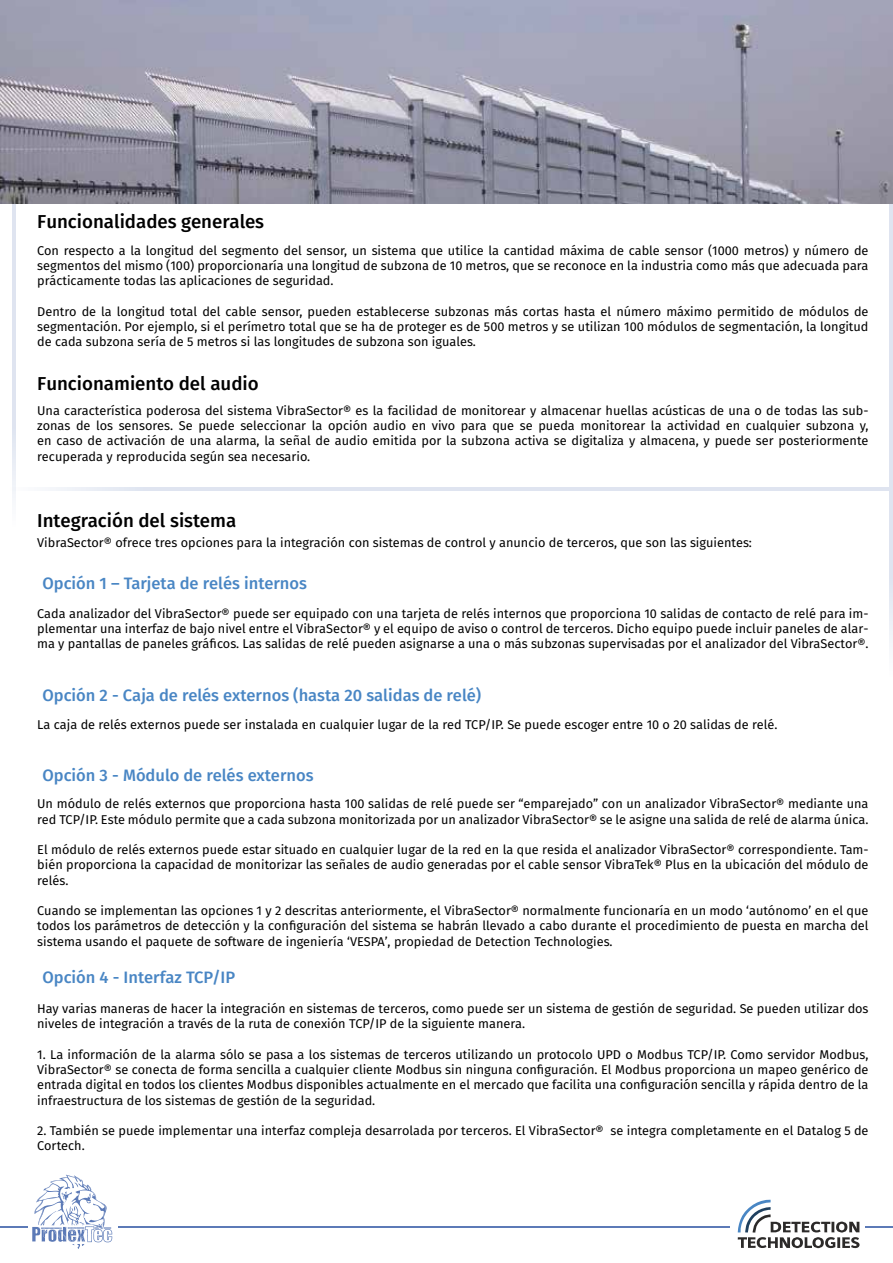
<style>
.page{position:relative;width:893px;height:1263px;background:#fff}
.page>*{position:absolute;margin:0;border:0;box-sizing:border-box;transform-origin:0 0}
.t1{font:500 18.75px "Fira Sans";color:#000}
.t2{font:500 16.5px "Fira Sans";color:#4986c4}
.t3{font:12.75px/15.3px "Fira Sans";color:#000;text-align:justify}
</style>
<div class="page">
<svg style="left:738px;top:1199px;width:122px;height:49px"></svg>
<svg style="left:32px;top:1175px;width:80px;height:74px"></svg>
<hr style="left:866px;top:1226px;width:27px;height:2px;background:#5c7ab7">
<hr style="left:0;top:1226px;width:27px;height:2px;background:#5c7ab7">
<hr style="left:118px;top:1226px;width:612px;height:2px;background:#5c7ab7">
<svg style="left:12px;top:203px;width:4px;height:295px"></svg>
<svg style="left:889px;top:203px;width:4px;height:444px;fill:#dfe4f0"></svg>
<svg style="left:12px;top:487px;width:877px;height:4px;fill:#dfe4f0"></svg>
<img style="left:0;top:0;width:893px;height:203px">
<h1 class="t1" style="left:37px;top:209px;width:228px">Funcionalidades generales</h1>
<p class="t3" style="left:37px;top:243px;width:833px">Con respecto a la longitud del segmento del sensor, un sistema que utilice la cantidad máxima de cable sensor (1000 metros) y número de segmentos del mismo (100) proporcionaría una longitud de subzona de 10 metros, que se reconoce en la industria como más que adecuada para prácticamente todas las aplicaciones de seguridad.</p>
<p class="t3" style="left:37px;top:305px;width:833px">Dentro de la longitud total del cable sensor, pueden establecerse subzonas más cortas hasta el número máximo permitido de módulos de segmentación. Por ejemplo, si el perímetro total que se ha de proteger es de 500 metros y se utilizan 100 módulos de segmentación, la longitud de cada subzona sería de 5 metros si las longitudes de subzona son iguales.</p>
<h1 class="t1" style="left:37px;top:370px;width:223px">Funcionamiento del audio</h1>
<p class="t3" style="left:37px;top:403px;width:833px">Una característica poderosa del sistema VibraSector® es la facilidad de monitorear y almacenar huellas acústicas de una o de todas las sub&shy;zonas de los sensores. Se puede seleccionar la opción audio en vivo para que se pueda monitorear la actividad en cualquier subzona y, en caso de activación de una alarma, la señal de audio emitida por la subzona activa se digitaliza y almacena, y puede ser posteriormente recuperada y reproducida según sea necesario.</p>
<h1 class="t1" style="left:37px;top:507px;width:201px">Integración del sistema</h1>
<p class="t3" style="left:37px;top:536px;width:716px">VibraSector® ofrece tres opciones para la integración con sistemas de control y anuncio de terceros, que son las siguientes:</p>
<p class="t2" style="left:43px;top:572px;width:266px">Opción 1 – Tarjeta de relés internos</p>
<p class="t3" style="left:37px;top:607px;width:833px">Cada analizador del VibraSector® puede ser equipado con una tarjeta de relés internos que proporciona 10 salidas de contacto de relé para im&shy;plementar una interfaz de bajo nivel entre el VibraSector® y el equipo de aviso o control de terceros. Dicho equipo puede incluir paneles de alar&shy;ma y pantallas de paneles gráficos. Las salidas de relé pueden asignarse a una o más subzonas supervisadas por el analizador del VibraSector®.</p>
<p class="t2" style="left:43px;top:684px;width:440px">Opción 2 - Caja de relés externos (hasta 20 salidas de relé)</p>
<p class="t3" style="left:37px;top:717px;width:742px">La caja de relés externos puede ser instalada en cualquier lugar de la red TCP/IP. Se puede escoger entre 10 o 20 salidas de relé.</p>
<p class="t2" style="left:43px;top:763px;width:273px">Opción 3 - Módulo de relés externos</p>
<p class="t3" style="left:37px;top:797px;width:833px">Un módulo de relés externos que proporciona hasta 100 salidas de relé puede ser “emparejado” con un analizador VibraSector® mediante una red TCP/IP. Este módulo permite que a cada subzona monitorizada por un analizador VibraSector® se le asigne una salida de relé de alarma única.</p>
<p class="t3" style="left:37px;top:843px;width:833px">El módulo de relés externos puede estar situado en cualquier lugar de la red en la que resida el analizador VibraSector® correspondiente. Tam&shy;bién proporciona la capacidad de monitorizar las señales de audio generadas por el cable sensor VibraTek® Plus en la ubicación del módulo de relés.</p>
<p class="t3" style="left:37px;top:904px;width:833px">Cuando se implementan las opciones 1 y 2 descritas anteriormente, el VibraSector® normalmente funcionaría en un modo ‘autónomo’ en el que todos los parámetros de detección y la configuración del sistema se habrán llevado a cabo durante el procedimiento de puesta en marcha del sistema usando el paquete de software de ingeniería ‘VESPA’, propiedad de Detection Technologies.</p>
<p class="t2" style="left:43px;top:966px;width:194px">Opción 4 - Interfaz TCP/IP</p>
<p class="t3" style="left:37px;top:1002px;width:833px">Hay varias maneras de hacer la integración en sistemas de terceros, como puede ser un sistema de gestión de seguridad. Se pueden utilizar dos niveles de integración a través de la ruta de conexión TCP/IP de la siguiente manera.</p>
<p class="t3" style="left:37px;top:1048px;width:833px">1. La información de la alarma sólo se pasa a los sistemas de terceros utilizando un protocolo UPD o Modbus TCP/IP. Como servidor Modbus, VibraSector® se conecta de forma sencilla a cualquier cliente Modbus sin ninguna configuración. El Modbus proporciona un mapeo genérico de entrada digital en todos los clientes Modbus disponibles actualmente en el mercado que facilita una configuración sencilla y rápida dentro de la infraestructura de los sistemas de gestión de la seguridad.</p>
<p class="t3" style="left:37px;top:1124px;width:833px">2. También se puede implementar una interfaz compleja desarrolada por terceros. El VibraSector® se integra completamente en el Datalog 5 de<br>Cortech.</p>
</div>
